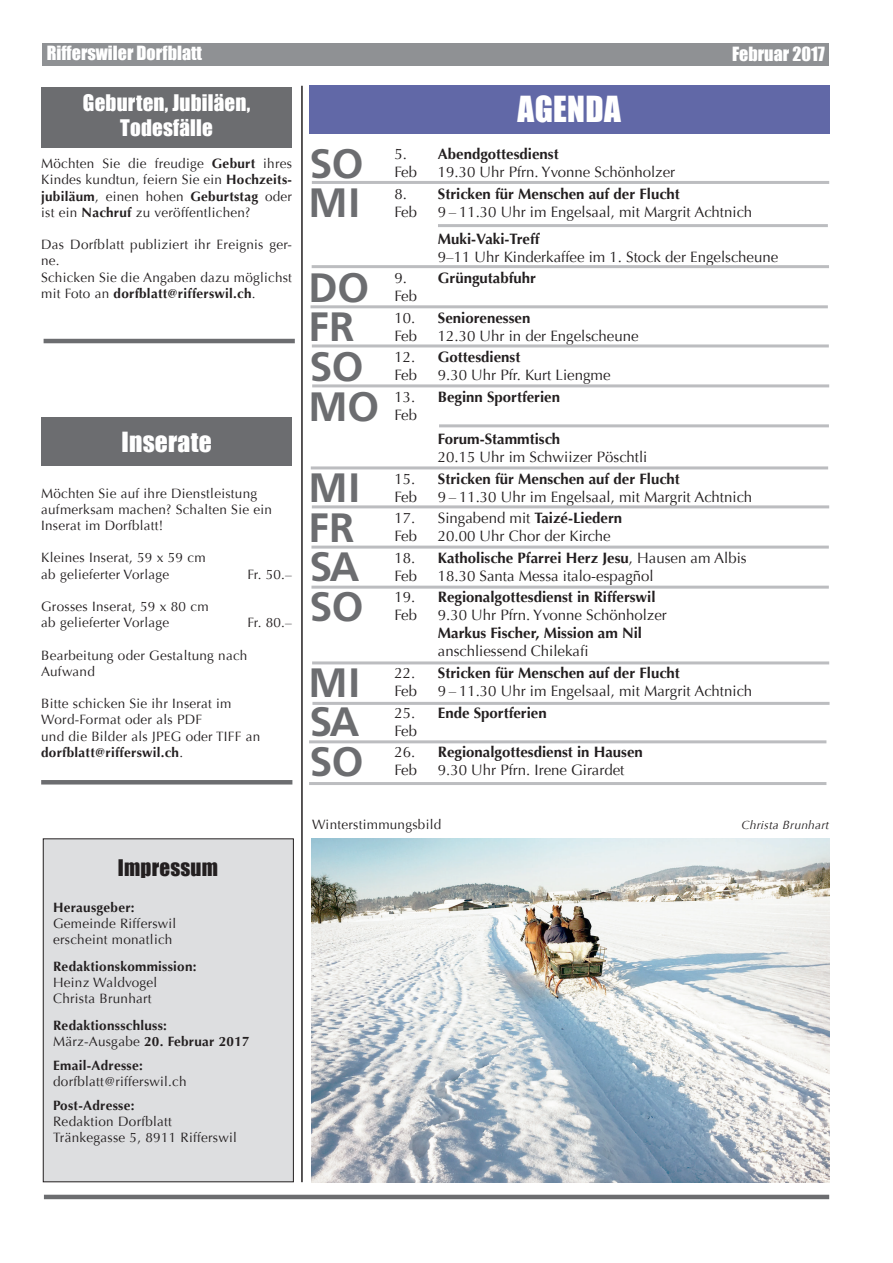
<style>
.page{position:relative;width:893px;height:1263px;background:#fff}
.page>*{position:absolute;margin:0;border:0;box-sizing:border-box;transform-origin:0 0}
.t1{font:700 40.5px "Frutiger BQ";letter-spacing:.02em;color:#6c6d70}
.t2{font:33px "Impact";letter-spacing:.01em;color:#fff}
.t3{font:25.5px "Impact";letter-spacing:.01em;color:#fff}
.t4{font:21px/25.2px "Impact";letter-spacing:.01em;color:#fff;text-align:center}
.t5{font:21px "Impact";letter-spacing:.01em;color:#231f20}
.t6{font:700 18px "Optima";color:#fff}
.t7{font:18px "Impact";color:#fff}
.t8{font:15px/18px "Optima";color:#231f20}
.t9{font:700 15px/18px "Optima";color:#231f20}
.t10{font:13.5px/16.2px "Optima";letter-spacing:.02em;color:#231f20}
.t11{font:700 13.5px/16.2px "Optima";letter-spacing:.02em;color:#231f20}
.t12{font:italic 12px "Optima";letter-spacing:.02em;color:#231f20}
.s1{font-weight:400}
.s2{font-weight:700}
</style>
<div class="page">
<div style="left:309px;top:86px;width:520px;height:48px;background:#6168a7"></div>
<hr style="left:312px;top:181px;width:517px;height:3px;background:#bcbdc0">
<hr style="left:438px;top:224px;width:390px;height:3px;background:#bcbdc0">
<hr style="left:312px;top:265px;width:517px;height:3px;background:#bcbdc0">
<hr style="left:310px;top:305px;width:518px;height:3px;background:#bcbdc0">
<hr style="left:312px;top:384px;width:517px;height:3px;background:#bcbdc0">
<hr style="left:312px;top:344px;width:517px;height:3px;background:#bcbdc0">
<hr style="left:311px;top:466px;width:517px;height:3px;background:#bcbdc0">
<hr style="left:439px;top:424px;width:390px;height:3px;background:#bcbdc0">
<hr style="left:312px;top:505px;width:517px;height:3px;background:#bcbdc0">
<hr style="left:311px;top:546px;width:518px;height:3px;background:#bcbdc0">
<hr style="left:312px;top:661px;width:517px;height:3px;background:#bcbdc0">
<hr style="left:312px;top:702px;width:517px;height:3px;background:#bcbdc0">
<hr style="left:309px;top:740px;width:517px;height:3px;background:#bcbdc0">
<hr style="left:309px;top:782px;width:517px;height:3px;background:#bcbdc0">
<hr style="left:311px;top:586px;width:518px;height:3px;background:#bcbdc0">
<div style="left:43px;top:43px;width:786px;height:22px;background:#8f9194"></div>
<hr style="left:44px;top:1195px;width:785px;height:4px;background:#6c6d70">
<hr style="left:301px;top:86px;width:2px;height:1096px;background:#231f20">
<div style="left:41px;top:87px;width:251px;height:61px;background:#6c6d70"></div>
<div style="left:43px;top:839px;width:250px;height:343px;background:#dddee0"></div>
<div style="left:43px;top:838px;width:251px;height:344px;border:1px solid #231f20"></div>
<hr style="left:44px;top:339px;width:251px;height:4px;background:#6c6d70">
<img style="left:312px;top:838px;width:517px;height:344px">
<div style="left:41px;top:417px;width:251px;height:49px;background:#6c6d70"></div>
<hr style="left:41px;top:780px;width:251px;height:4px;background:#6c6d70">
<h3 class="t6" style="left:47px;top:43px;width:107px">Februar 2017</h3>
<h3 class="t6" style="left:657px;top:43px;width:169px">Rifferswiler Dorfblatt</h3>
<h2 class="t2" style="left:518px;top:84px;width:105px">AGENDA</h2>
<h1 class="t1" style="left:311px;top:139px;width:54px">SO</h1>
<p class="t9" style="left:394px;top:145px;width:166px"><span class="s1">5.</span> Abendgottesdienst<br><span class="s1">Feb</span></p>
<h3 class="t7" style="left:47px;top:39px;width:157px">Rifferswiler Dorfblatt</h3>
<h3 class="t7" style="left:732px;top:40px;width:94px">Februar 2017</h3>
<h3 class="t4" style="left:83px;top:89px;width:169px">Geburten, Jubiläen,<br>Todesfälle</h3>
<p class="t10" style="left:41px;top:156px;width:252px;text-align:justify">Möchten Sie die freudige <span class="s2">Geburt</span> ihres Kindes kundtun, feiern Sie ein <span class="s2">Hochzeits&shy;jubiläum</span>, einen hohen <span class="s2">Geburtstag</span> oder ist ein <span class="s2">Nachruf</span> zu veröffentlichen?</p>
<p class="t10" style="left:41px;top:237px;width:252px">Das Dorfblatt publiziert ihr Ereignis ger&shy;ne.<br>Schicken Sie die Angaben dazu möglichst mit Foto an <span class="s2">dorfblatt@rifferswil.ch</span>.</p>
<p class="t8" style="left:438px;top:163px;width:239px">19.30 Uhr Pfrn. Yvonne Schönholzer</p>
<h1 class="t1" style="left:309px;top:179px;width:52px">MI</h1>
<p class="t9" style="left:394px;top:185px;width:287px"><span class="s1">8.</span> Stricken für Menschen auf der Flucht<br><span class="s1">Feb</span></p>
<p class="t8" style="left:438px;top:203px;width:316px">9 – 11.30 Uhr im Engelsaal, mit Margrit Achtnich</p>
<p class="t9" style="left:438px;top:230px;width:103px">Muki-Vaki-Treff</p>
<p class="t8" style="left:438px;top:248px;width:342px">9–11 Uhr Kinderkaffee im 1. Stock der Engelscheune</p>
<h1 class="t1" style="left:309px;top:263px;width:61px">DO</h1>
<p class="t9" style="left:394px;top:269px;width:143px"><span class="s1">9.</span> Grüngutabfuhr<br><span class="s1">Feb</span></p>
<h1 class="t1" style="left:309px;top:303px;width:46px">FR</h1>
<p class="t9" style="left:394px;top:309px;width:138px"><span class="s1">10.</span> Seniorenessen<br><span class="s1">Feb</span></p>
<p class="t8" style="left:438px;top:327px;width:202px">12.30 Uhr in der Engelscheune</p>
<h3 class="t3" style="left:121px;top:423px;width:92px">Inserate</h3>
<p class="t10" style="left:41px;top:485px;width:232px">Möchten Sie auf ihre Dienstleistung aufmerksam machen? Schalten Sie ein<br>Inserat im Dorfblatt!</p>
<p class="t10" style="left:41px;top:550px;width:166px">Kleines Inserat, 59 x 59 cm ab gelieferter Vorlage</p>
<p class="t10" style="left:247px;top:566px;width:46px">Fr. 50.–</p>
<p class="t10" style="left:41px;top:598px;width:169px">Grosses Inserat, 59 x 80 cm ab gelieferter Vorlage</p>
<p class="t10" style="left:247px;top:615px;width:46px">Fr. 80.–</p>
<p class="t10" style="left:41px;top:647px;width:208px">Bearbeitung oder Gestaltung nach<br>Aufwand</p>
<p class="t10" style="left:41px;top:696px;width:221px">Bitte schicken Sie ihr Inserat im<br>Word-Format oder als PDF<br>und die Bilder als JPEG oder TIFF an <span class="s2">dorfblatt@rifferswil.ch</span>.</p>
<h3 class="t5" style="left:118px;top:851px;width:102px">Impressum</h3>
<p class="t11" style="left:53px;top:899px;width:83px">Herausgeber:</p>
<p class="t10" style="left:53px;top:915px;width:125px">Gemeinde Rifferswil erscheint monatlich</p>
<p class="t11" style="left:53px;top:958px;width:145px">Redaktionskommission:</p>
<p class="t10" style="left:53px;top:975px;width:106px">Heinz Waldvogel<br>Christa Brunhart</p>
<p class="t11" style="left:53px;top:1017px;width:198px">Redaktionsschluss:<br><span class="s1">März-Ausgabe</span> 20. Februar 2017</p>
<p class="t11" style="left:53px;top:1057px;width:91px">Email-Adresse:</p>
<p class="t10" style="left:53px;top:1074px;width:135px">dorfblatt@rifferswil.ch</p>
<p class="t11" style="left:53px;top:1097px;width:83px">Post-Adresse:</p>
<p class="t10" style="left:53px;top:1113px;width:185px">Redaktion Dorfblatt<br>Tränkegasse 5, 8911 Rifferswil</p>
<h1 class="t1" style="left:311px;top:343px;width:54px">SO</h1>
<p class="t9" style="left:394px;top:349px;width:128px"><span class="s1">12.</span> Gottesdienst<br><span class="s1">Feb</span></p>
<p class="t8" style="left:438px;top:367px;width:174px">9.30 Uhr Pfr. Kurt Liengme</p>
<h1 class="t1" style="left:309px;top:382px;width:71px">MO</h1>
<p class="t9" style="left:394px;top:388px;width:167px"><span class="s1">13.</span> Beginn Sportferien<br><span class="s1">Feb</span></p>
<p class="t9" style="left:438px;top:430px;width:124px">Forum-Stammtisch</p>
<p class="t8" style="left:438px;top:448px;width:211px">20.15 Uhr im Schwiizer Pöschtli</p>
<h1 class="t1" style="left:309px;top:464px;width:52px">MI</h1>
<p class="t9" style="left:394px;top:470px;width:287px"><span class="s1">15.</span> Stricken für Menschen auf der Flucht<br><span class="s1">Feb</span></p>
<p class="t8" style="left:438px;top:488px;width:316px">9 – 11.30 Uhr im Engelsaal, mit Margrit Achtnich</p>
<h1 class="t1" style="left:309px;top:503px;width:46px">FR</h1>
<p class="t8" style="left:394px;top:509px;width:229px">17. Singabend mit <span class="s2">Taizé-Liedern<br></span>Feb</p>
<p class="t8" style="left:438px;top:527px;width:174px">20.00 Uhr Chor der Kirche</p>
<h1 class="t1" style="left:311px;top:543px;width:50px">SA</h1>
<p class="t9" style="left:394px;top:549px;width:354px"><span class="s1">18.</span> Katholische Pfarrei Herz Jesu<span class="s1">, Hausen am Albis<br>Feb</span></p>
<p class="t8" style="left:438px;top:567px;width:217px">18.30 Santa Messa italo-espagñol</p>
<h1 class="t1" style="left:311px;top:583px;width:54px">SO</h1>
<p class="t9" style="left:394px;top:589px;width:263px"><span class="s1">19.</span> Regionalgottesdienst in Rifferswil<br><span class="s1">Feb</span></p>
<p class="t8" style="left:438px;top:607px;width:231px">9.30 Uhr Pfrn. Yvonne Schönholzer</p>
<p class="t9" style="left:438px;top:625px;width:206px">Markus Fischer, Mission am Nil</p>
<p class="t8" style="left:438px;top:643px;width:152px">anschliessend Chilekafi</p>
<h1 class="t1" style="left:309px;top:658px;width:52px">MI</h1>
<p class="t9" style="left:394px;top:664px;width:287px"><span class="s1">22.</span> Stricken für Menschen auf der Flucht<br><span class="s1">Feb</span></p>
<p class="t8" style="left:438px;top:682px;width:316px">9 – 11.30 Uhr im Engelsaal, mit Margrit Achtnich</p>
<h1 class="t1" style="left:311px;top:698px;width:50px">SA</h1>
<p class="t9" style="left:394px;top:704px;width:154px"><span class="s1">25.</span> Ende Sportferien<br><span class="s1">Feb</span></p>
<h1 class="t1" style="left:311px;top:737px;width:54px">SO</h1>
<p class="t9" style="left:394px;top:743px;width:250px"><span class="s1">26.</span> Regionalgottesdienst in Hausen<br><span class="s1">Feb</span></p>
<p class="t8" style="left:438px;top:761px;width:188px">9.30 Uhr Pfrn. Irene Girardet</p>
<p class="t10" style="left:312px;top:816px;width:131px">Winterstimmungsbild</p>
<p class="t12" style="left:742px;top:817px;width:89px">Christa Brunhart</p>
</div>
